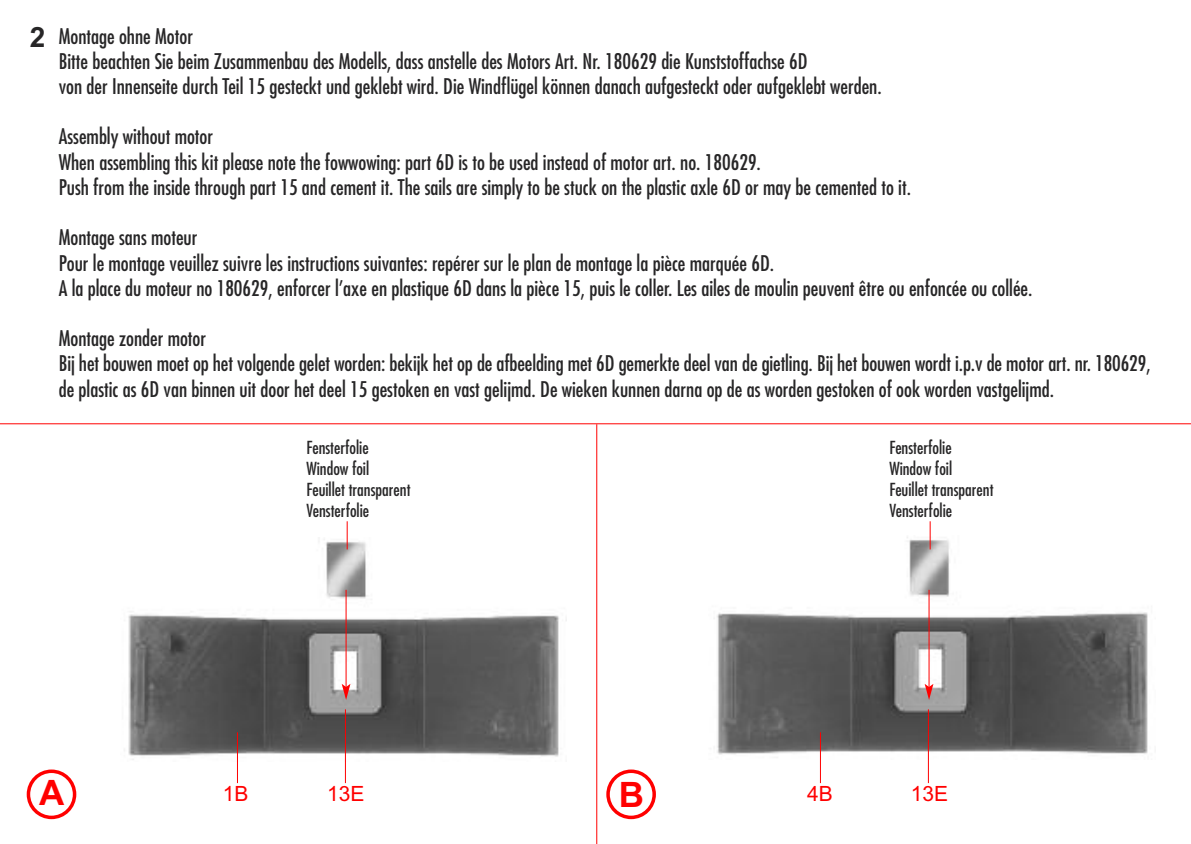
<style>
.page{position:relative;width:1191px;height:844px;background:#fff}
.page>*{position:absolute;margin:0;border:0;box-sizing:border-box;transform-origin:0 0}
.t1{font:700 35px "Arial";color:#f00}
.t2{font:condensed 21px/25.2px "Futura Std";color:#272627}
.t3{font:21px "Arial";color:#f00}
.t4{font:condensed 17.5px/21px "Futura Std";color:#272627}
.s1{font-family:"Arial";font-weight:700;font-stretch:normal;font-size:28px}
</style>
<div class="page">
<hr style="left:596px;top:424px;width:1px;height:419px;background:#f00">
<hr style="left:0;top:423px;width:1191px;height:1px;background:#f00">
<img style="left:124px;top:537px;width:435px;height:224px">
<img style="left:717px;top:535px;width:431px;height:224px">
<hr style="left:346px;top:589px;width:1px;height:97px;background:#f00">
<svg style="left:342px;top:683px;width:8px;height:16px"></svg>
<hr style="left:345px;top:709px;width:1px;height:73px;background:#f00">
<hr style="left:237px;top:732px;width:1px;height:50px;background:#f00">
<svg style="left:347px;top:521px;width:1px;height:28px"></svg>
<svg style="left:27px;top:769px;width:49px;height:50px"></svg>
<svg style="left:606px;top:769px;width:50px;height:50px"></svg>
<hr style="left:928px;top:589px;width:1px;height:97px;background:#f00">
<svg style="left:924px;top:683px;width:9px;height:16px"></svg>
<hr style="left:928px;top:709px;width:1px;height:73px;background:#f00">
<hr style="left:820px;top:732px;width:1px;height:50px;background:#f00">
<svg style="left:929px;top:521px;width:1px;height:28px"></svg>
<p class="t2" style="left:59px;top:24px;width:824px;text-indent:-29px"><span class="s1">2</span> Montage ohne Motor<br>Bitte beachten Sie beim Zusammenbau des Modells, dass anstelle des Motors Art. Nr. 180629 die Kunststoffachse 6D<br>von der Innenseite durch Teil 15 gesteckt und geklebt wird. Die Windflügel können danach aufgesteckt oder aufgeklebt werden.</p>
<p class="t2" style="left:59px;top:125px;width:853px">Assembly without motor<br>When assembling this kit please note the fowwowing: part 6D is to be used instead of motor art. no. 180629.<br>Push from the inside through part 15 and cement it. The sails are simply to be stuck on the plastic axle 6D or may be cemented to it.</p>
<p class="t2" style="left:59px;top:226px;width:975px">Montage sans moteur<br>Pour le montage veuillez suivre les instructions suivantes: repérer sur le plan de montage la pièce marquée 6D.<br>A la place du moteur no 180629, enforcer l’axe en plastique 6D dans la pièce 15, puis le coller. Les ailes de moulin peuvent être ou enfoncée ou collée.</p>
<p class="t2" style="left:59px;top:327px;width:1093px">Montage zonder motor<br>Bij het bouwen moet op het volgende gelet worden: bekijk het op de afbeelding met 6D gemerkte deel van de gietling. Bij het bouwen wordt i.p.v de motor art. nr. 180629, de plastic as 6D van binnen uit door het deel 15 gestoken en vast gelijmd. De wieken kunnen darna op de as worden gestoken of ook worden vastgelijmd.</p>
<p class="t4" style="left:306px;top:438px;width:106px">Fensterfolie<br>Window foil<br>Feuillet transparent<br>Vensterfolie</p>
<h1 class="t1" style="left:39px;top:772px;width:27px">A</h1>
<p class="t3" style="left:223px;top:781px;width:27px">1B</p>
<p class="t3" style="left:327px;top:781px;width:39px">13E</p>
<h1 class="t1" style="left:619px;top:773px;width:27px">B</h1>
<p class="t4" style="left:889px;top:438px;width:106px">Fensterfolie<br>Window foil<br>Feuillet transparent<br>Vensterfolie</p>
<p class="t3" style="left:807px;top:781px;width:27px">4B</p>
<p class="t3" style="left:911px;top:781px;width:39px">13E</p>
</div>
